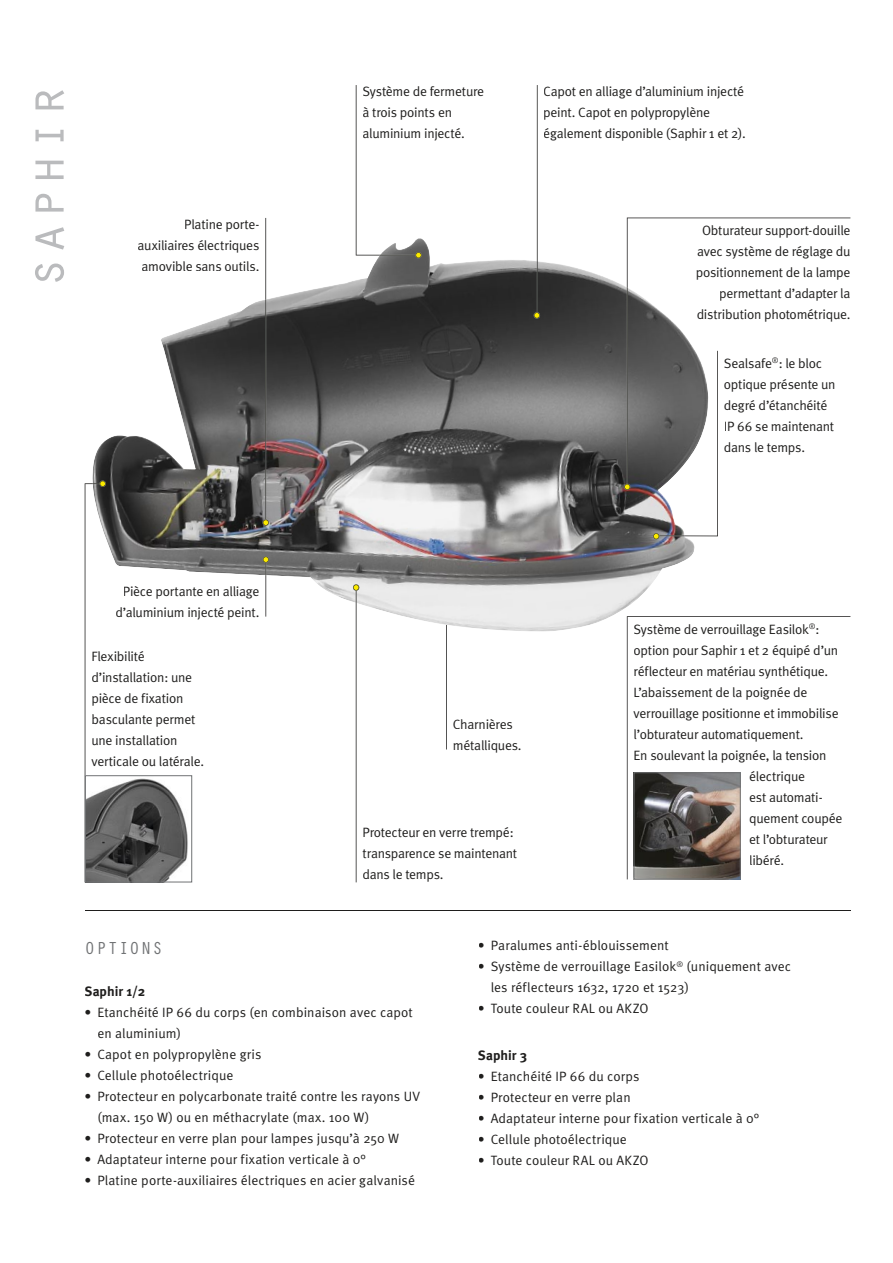
<style>
.page{position:relative;width:893px;height:1263px;background:#fff}
.page>*{position:absolute;margin:0;border:0;box-sizing:border-box;transform-origin:0 0}
.t1{font:54px "Orator";letter-spacing:.035em;color:#babbbd}
.t2{font:18px "Orator";letter-spacing:.035em;color:#707274}
.t3{font:13.5px/21px "Meta Normal";letter-spacing:-.01em;color:#1f1e1d}
.t4{font:13.5px/21px "Meta Normal";letter-spacing:.01em;color:#1f1e1d}
.t5{font:700 13.5px "Meta";letter-spacing:.005em;color:#1f1e1d}
</style>
<div class="page">
<svg style="left:446px;top:631px;width:1px;height:118px"></svg>
<img style="left:92px;top:238px;width:603px;height:393px">
<svg style="left:627px;top:616px;width:223px;height:263px"></svg>
<svg style="left:653px;top:351px;width:65px;height:188px"></svg>
<svg style="left:353px;top:584px;width:6px;height:298px"></svg>
<svg style="left:85px;top:480px;width:21px;height:295px"></svg>
<hr style="left:265px;top:575px;width:1px;height:42px;background:#1f1e1d">
<svg style="left:263px;top:556px;width:6px;height:19px"></svg>
<svg style="left:265px;top:218px;width:1px;height:81px"></svg>
<img style="left:265px;top:299px;width:1px;height:220px">
<svg style="left:263px;top:519px;width:6px;height:7px"></svg>
<svg style="left:356px;top:85px;width:24px;height:170px"></svg>
<img style="left:379px;top:255px;width:36px;height:1px">
<svg style="left:415px;top:252px;width:7px;height:6px"></svg>
<svg style="left:537px;top:85px;width:1px;height:176px"></svg>
<img style="left:537px;top:261px;width:1px;height:51px">
<svg style="left:534px;top:312px;width:6px;height:7px"></svg>
<svg style="left:627px;top:218px;width:223px;height:69px"></svg>
<img style="left:627px;top:287px;width:1px;height:197px">
<svg style="left:624px;top:484px;width:6px;height:6px"></svg>
<img style="left:636px;top:774px;width:103px;height:103px">
<div style="left:634px;top:772px;width:107px;height:107px;border:1px solid #707274"></div>
<hr style="left:85px;top:910px;width:765px;height:1px;background:#1f1e1d">
<img style="left:87px;top:778px;width:101px;height:102px">
<div style="left:85px;top:775px;width:107px;height:107px;border:1px solid #707274"></div>
<h1 class="t1" style="left:7px;top:289px;width:205px;rotate:-90deg">saphir</h1>
<p class="t3" style="left:137px;top:213px;width:123px;text-align:right">Platine porte&shy;auxiliaires électriques amovible sans outils.</p>
<p class="t3" style="left:362px;top:80px;width:123px">Système de fermeture à trois points en aluminium injecté.</p>
<p class="t3" style="left:543px;top:80px;width:204px">Capot en alliage d’aluminium injecté peint. Capot en polypropylène également disponible (Saphir 1 et 2).</p>
<p class="t3" style="left:696px;top:220px;width:156px;text-align:right">Obturateur support-douille avec système de réglage du positionnement de la lampe permettant d’adapter la distribution photométrique.</p>
<p class="t3" style="left:724px;top:353px;width:113px">Sealsafe<sup>®</sup>: le bloc optique présente un degré d’étanchéité<br>IP 66 se maintenant dans le temps.</p>
<p class="t3" style="left:116px;top:580px;width:145px;text-align:center">Pièce portante en alliage d’aluminium injecté peint.</p>
<p class="t3" style="left:91px;top:646px;width:114px">Flexibilité d’installation: une pièce de fixation basculante permet une installation verticale ou latérale.</p>
<p class="t3" style="left:453px;top:713px;width:70px">Charnières métalliques.</p>
<p class="t3" style="left:362px;top:822px;width:156px">Protecteur en verre trempé: transparence se maintenant dans le temps.</p>
<p class="t3" style="left:634px;top:618px;width:187px">Système de verrouillage Easilok<sup>®</sup>:</p>
<p class="t3" style="left:634px;top:639px;width:206px">option pour Saphir 1 et 2 équipé d’un</p>
<p class="t3" style="left:634px;top:660px;width:196px">réflecteur en matériau synthétique.</p>
<p class="t3" style="left:634px;top:681px;width:175px">L’abaissement de la poignée de</p>
<p class="t3" style="left:634px;top:702px;width:206px">verrouillage positionne et immobilise</p>
<p class="t3" style="left:634px;top:723px;width:172px">l’obturateur automatiquement.</p>
<p class="t3" style="left:634px;top:744px;width:194px">En soulevant la poignée, la tension</p>
<p class="t3" style="left:749px;top:765px;width:57px">électrique</p>
<p class="t3" style="left:749px;top:786px;width:75px">est automati-</p>
<p class="t3" style="left:749px;top:807px;width:95px">quement coupée</p>
<p class="t3" style="left:749px;top:828px;width:80px">et l’obturateur</p>
<p class="t3" style="left:749px;top:849px;width:37px">libéré.</p>
<h2 class="t2" style="left:85px;top:935px;width:80px">OPTIONS</h2>
<p class="t5" style="left:85px;top:983px;width:62px">Saphir 1/2</p>
<p class="t3" style="left:97px;top:1001px;width:317px;text-indent:-13px">• Etanchéité IP 66 du corps (en combinaison avec capot en aluminium)</p>
<p class="t4" style="left:85px;top:1043px;width:178px">• Capot en polypropylène gris</p>
<p class="t3" style="left:85px;top:1064px;width:150px">• Cellule photoélectrique</p>
<p class="t4" style="left:97px;top:1085px;width:324px;text-indent:-13px">• Protecteur en polycarbonate traité contre les rayons UV (max. 150 W) ou en méthacrylate (max. 100 W)</p>
<p class="t4" style="left:85px;top:1127px;width:316px">• Protecteur en verre plan pour lampes jusqu’à 250 W</p>
<p class="t4" style="left:85px;top:1148px;width:283px">• Adaptateur interne pour fixation verticale à 0°</p>
<p class="t3" style="left:85px;top:1169px;width:332px">• Platine porte-auxiliaires électriques en acier galvanisé</p>
<p class="t3" style="left:478px;top:935px;width:192px">• Paralumes anti-éblouissement</p>
<p class="t3" style="left:491px;top:956px;width:302px;text-indent:-13px">• Système de verrouillage Easilok<sup>®</sup> (uniquement avec les réflecteurs 1632, 1720 et 1523)</p>
<p class="t4" style="left:478px;top:998px;width:172px">• Toute couleur RAL ou AKZO</p>
<p class="t5" style="left:478px;top:1047px;width:51px">Saphir 3</p>
<p class="t3" style="left:478px;top:1065px;width:163px">• Etanchéité IP 66 du corps</p>
<p class="t4" style="left:478px;top:1086px;width:154px">• Protecteur en verre plan</p>
<p class="t4" style="left:478px;top:1107px;width:283px">• Adaptateur interne pour fixation verticale à 0°</p>
<p class="t3" style="left:478px;top:1128px;width:150px">• Cellule photoélectrique</p>
<p class="t4" style="left:478px;top:1149px;width:172px">• Toute couleur RAL ou AKZO</p>
</div>
